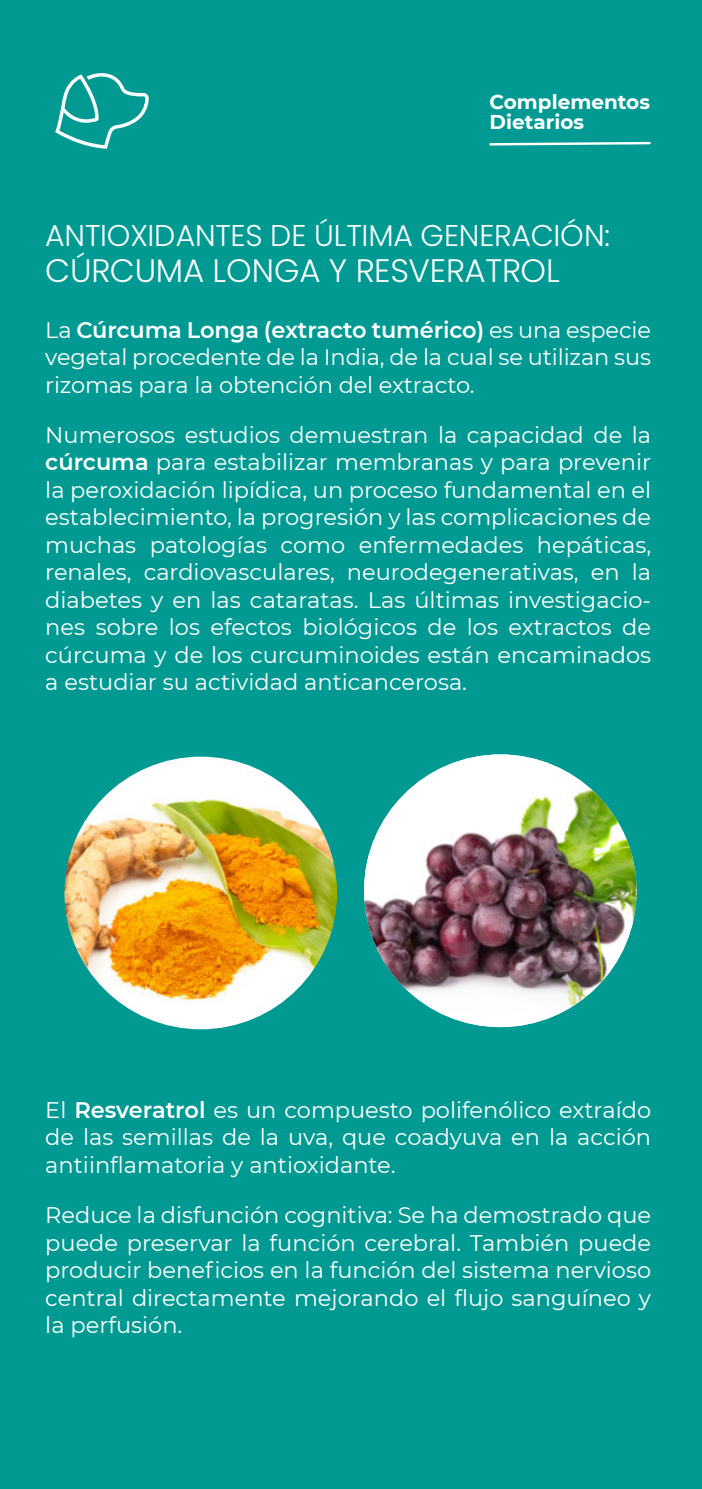
<style>
.page{position:relative;width:702px;height:1489px;background:#fff}
.page>*{position:absolute;margin:0;border:0;box-sizing:border-box;transform-origin:0 0}
.t1{font:300 32.5px "Poppins";letter-spacing:-.005em;color:#fff}
.t2{font:300 30px "Poppins";letter-spacing:-.005em;color:#fff}
.t3{font:22.5px/27.5px "Montserrat";color:#fff;text-align:justify}
.t4{font:700 20px/20px "Montserrat";color:#fff}
.s1{font-weight:600}
</style>
<div class="page">
<div style="left:0;top:0;width:702px;height:1488px;background:#009a93"></div>
<img style="left:65px;top:756px;width:272px;height:273px;border-radius:50%">
<img style="left:364px;top:754px;width:273px;height:273px;border-radius:50%">
<svg style="left:55px;top:73px;width:94px;height:76px"></svg>
<svg style="left:489px;top:141px;width:162px;height:5px"></svg>
<p class="t4" style="left:490px;top:92px;width:162px">Complementos<br>Dietarios</p>
<h2 class="t2" style="left:45px;top:215px;width:566px">ANTIOXIDANTES DE ÚLTIMA GENERACIÓN:</h2>
<h1 class="t1" style="left:45px;top:248px;width:516px">CÚRCUMA LONGA Y RESVERATROL</h1>
<p class="t3" style="left:45px;top:316px;width:607px">La <span class="s1">Cúrcuma Longa (extracto tumérico)</span> es una especie vegetal procedente de la India, de la cual se utilizan sus rizomas para la obtención del extracto.</p>
<p class="t3" style="left:45px;top:421px;width:607px">Numerosos estudios demuestran la capacidad de la <span class="s1">cúrcuma</span> para estabilizar membranas y para prevenir la peroxidación lipídica, un proceso fundamental en el establecimiento, la progresión y las complicaciones de muchas patologías como enfermedades hepáticas, renales, cardiovasculares, neurodegenerativas, en la diabetes y en las cataratas. Las últimas investigacio‐ nes sobre los efectos biológicos de los extractos de cúrcuma y de los curcuminoides están encaminados a estudiar su actividad anticancerosa.</p>
<p class="t3" style="left:45px;top:1096px;width:607px">El <span class="s1">Resveratrol</span> es un compuesto polifenólico extraído de las semillas de la uva, que coadyuva en la acción antiinflamatoria y antioxidante.</p>
<p class="t3" style="left:45px;top:1201px;width:607px">Reduce la disfunción cognitiva: Se ha demostrado que puede preservar la función cerebral. También puede producir beneficios en la función del sistema nervioso central directamente mejorando el flujo sanguíneo y la perfusión.</p>
</div>
